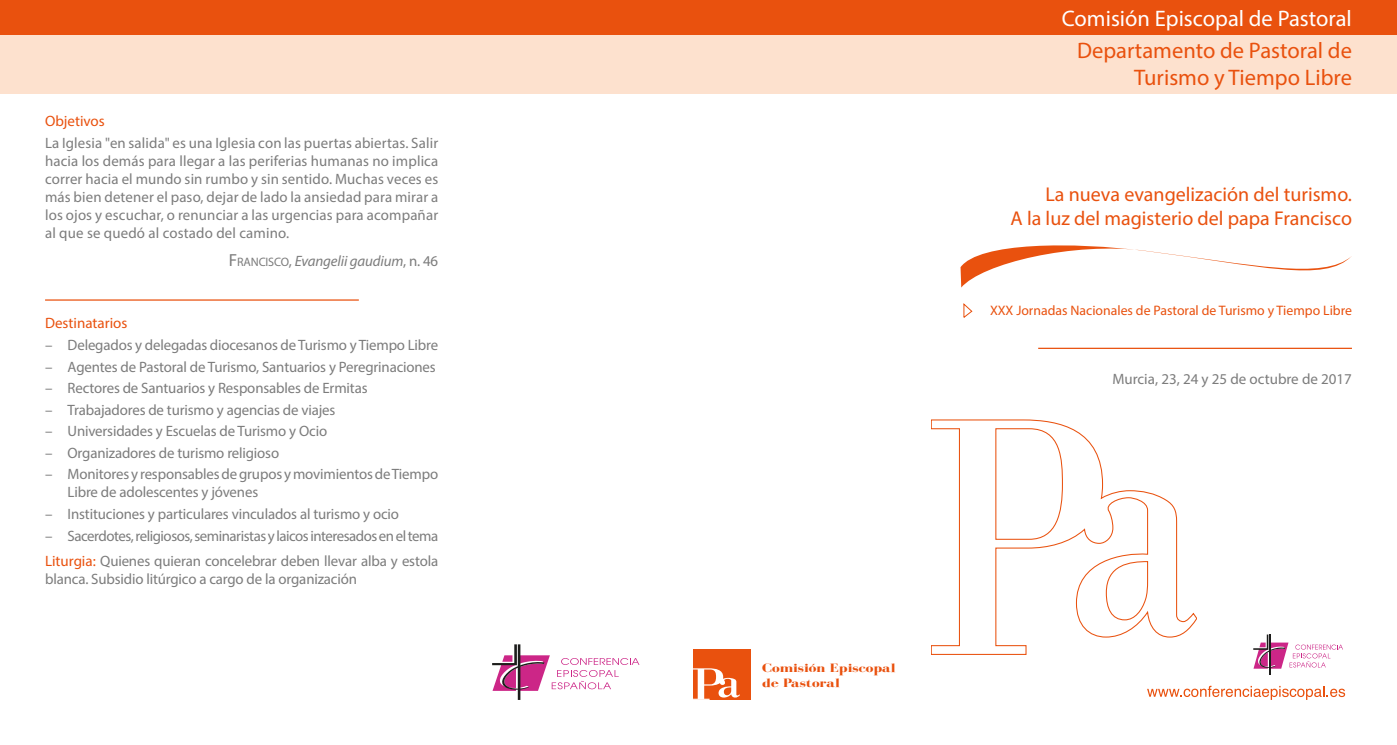
<style>
.page{position:relative;width:1397px;height:745px;background:#fff}
.page>*{position:absolute;margin:0;border:0;box-sizing:border-box;transform-origin:0 0}
.t1{font:22.5px/27px "Myriad Pro";color:#e9510e;text-align:right}
.t2{font:22.5px "Myriad Pro";color:#fff}
.t3{font:20px/24px "Myriad Pro";color:#e9510e;text-align:right}
.t4{font:15px/18px "Myriad Pro";letter-spacing:-.01em;color:#7c7c7c}
.t5{font:15px "Myriad Pro";letter-spacing:-.03em;color:#7c7c7c}
.t6{font:italic 15px "Myriad Pro";letter-spacing:-.01em;color:#7c7c7c}
.t7{font:15px "Myriad Pro";color:#e9510e}
.t8{font:13.75px "Myriad Pro";color:#e9510e}
.t9{font:700 12.5px/15px "Bodoni FLF";color:#e9510e;scale:1.27 1}
.s1{font-style:normal;font-size:17.5px}
.s2{font-style:normal;font-size:12.25px}
.s3{font-style:normal}
.s4{color:#e9510e}
</style>
<div class="page">
<div style="left:0;top:0;width:1396px;height:35px;background:#e9510e"></div>
<div style="left:0;top:35px;width:1396px;height:59px;background:#fde1ce"></div>
<svg style="left:960px;top:245px;width:392px;height:42px"></svg>
<hr style="left:1038px;top:347px;width:313px;height:2px;background:#e9510e">
<hr style="left:517px;top:644px;width:3px;height:55px;background:#1d1d1b">
<svg style="left:492px;top:644px;width:147px;height:46px"></svg>
<svg style="left:1147px;top:685px;width:197px;height:14px"></svg>
<svg style="left:963px;top:303px;width:9px;height:15px"></svg>
<hr style="left:1268px;top:634px;width:2px;height:41px;background:#1d1d1b">
<svg style="left:1253px;top:634px;width:89px;height:34px"></svg>
<hr style="left:45px;top:299px;width:314px;height:1px;background:#e9510e">
<svg style="left:931px;top:419px;width:265px;height:235px"></svg>
<div style="left:692px;top:648px;width:58px;height:51px;background:#e9510e"></div>
<svg style="left:692px;top:668px;width:47px;height:31px"></svg>
<p class="t7" style="left:45px;top:112px;width:61px">Objetivos</p>
<p class="t4" style="left:45px;top:133px;width:394px;text-align:justify">La Iglesia "en salida" es una Iglesia con las puertas abiertas. Salir hacia los demás para llegar a las periferias humanas no implica correr hacia el mundo sin rumbo y sin sentido. Muchas veces es más bien detener el paso, dejar de lado la ansiedad para mirar a los ojos y escuchar, o renunciar a las urgencias para acompañar al que se quedó al costado del camino.</p>
<p class="t6" style="left:229px;top:251px;width:211px"><span class="s1">F</span><span class="s2">RANCISCO</span><span class="s3">,</span> Evangelii gaudium<span class="s3">, n. 46</span></p>
<p class="t7" style="left:45px;top:314px;width:84px">Destinatarios</p>
<p class="t4" style="left:45px;top:335px;width:394px">– Delegados y delegadas diocesanos de Turismo y Tiempo Libre</p>
<p class="t4" style="left:45px;top:357px;width:392px">– Agentes de Pastoral de Turismo, Santuarios y Peregrinaciones</p>
<p class="t4" style="left:45px;top:378px;width:324px">– Rectores de Santuarios y Responsables de Ermitas</p>
<p class="t4" style="left:45px;top:400px;width:292px">– Trabajadores de turismo y agencias de viajes</p>
<p class="t4" style="left:45px;top:421px;width:283px">– Universidades y Escuelas de Turismo y Ocio</p>
<p class="t4" style="left:45px;top:443px;width:235px">– Organizadores de turismo religioso</p>
<p class="t4" style="left:68px;top:465px;width:372px;text-indent:-22px">– Monitores y responsables de grupos y movimientos de Tiempo<br>Libre de adolescentes y jóvenes</p>
<p class="t4" style="left:45px;top:504px;width:355px">– Instituciones y particulares vinculados al turismo y ocio</p>
<p class="t5" style="left:45px;top:526px;width:394px">– Sacerdotes, religiosos, seminaristas y laicos interesados en el tema</p>
<p class="t4" style="left:45px;top:551px;width:394px"><span class="s4">Liturgia:</span> Quienes quieran concelebrar deben llevar alba y estola blanca. Subsidio litúrgico a cargo de la organización</p>
<p class="t2" style="left:1061px;top:5px;width:291px">Comisión Episcopal de Pastoral</p>
<p class="t1" style="left:1076px;top:37px;width:276px">Departamento de Pastoral de<br>Turismo y Tiempo Libre</p>
<p class="t3" style="left:1010px;top:182px;width:343px">La nueva evangelización del turismo.<br>A la luz del magisterio del papa Francisco</p>
<p class="t8" style="left:990px;top:301px;width:363px">XXX Jornadas Nacionales de Pastoral de Turismo y Tiempo Libre</p>
<p class="t4" style="left:1112px;top:369px;width:241px">Murcia, 23, 24 y 25 de octubre de 2017</p>
<p class="t9" style="left:762px;top:660px;width:106px">Comisión Episcopal de Pastoral</p>
</div>
